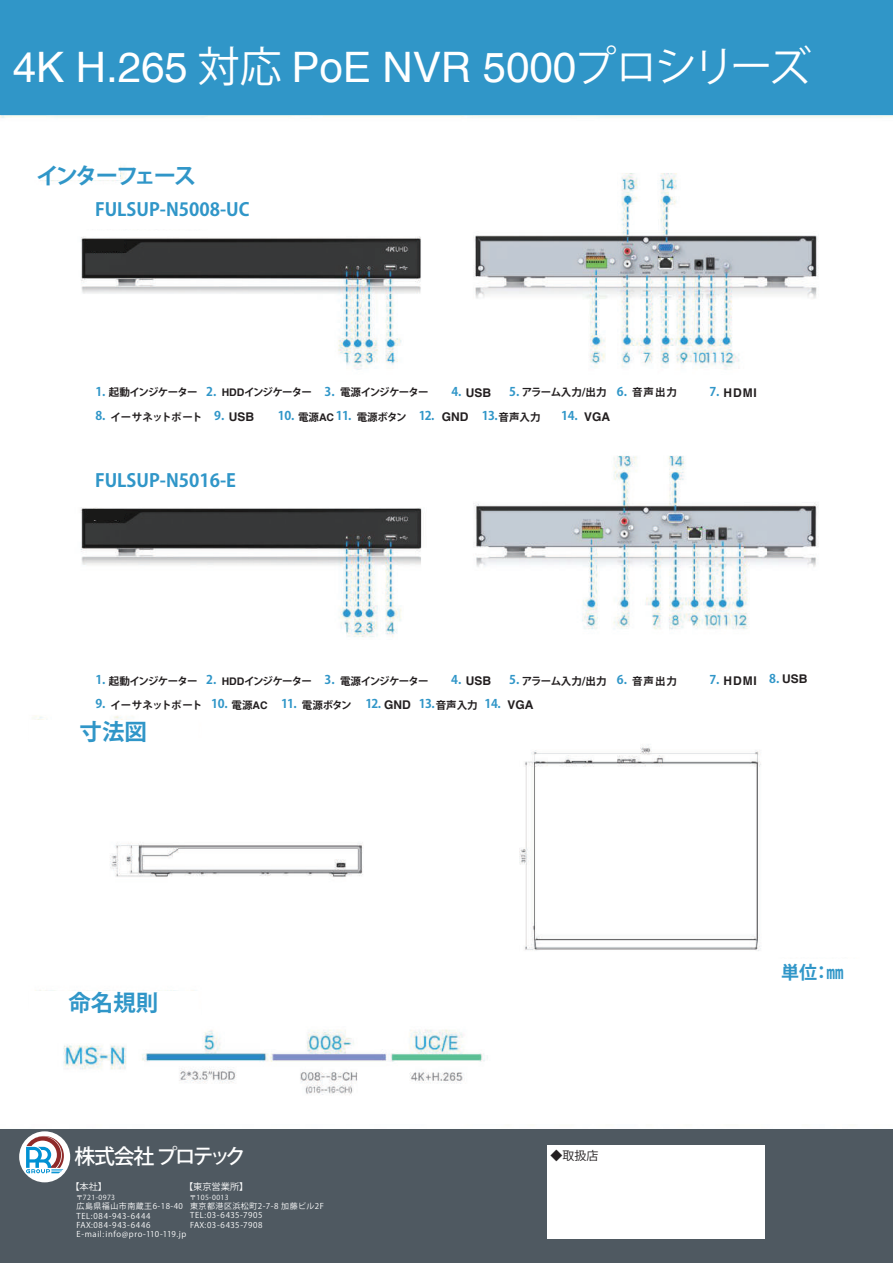
<style>
.page{position:relative;width:893px;height:1263px;background:#fff}
.page>*{position:absolute;margin:0;border:0;box-sizing:border-box;transform-origin:0 0}
.t1{font:42px "Helvetica";color:#fff}
.t2{font:700 22.5px "Koz Go Pr 6 N";letter-spacing:-.11em;color:#3096c8}
.t3{font:700 22.5px "Koz Go Pr 6 N";letter-spacing:-.09em;color:#3096c8}
.t4{font:500 20.85px "Koz Go Pr 6 N";letter-spacing:-.085em;color:#fff}
.t5{font:700 18px "Koz Go Pr 6 N";color:#3096c8}
.t6{font:700 12px/24.2px "Koz Go Pr 6 N";letter-spacing:-.04em;color:#3096c8}
.t7{font:700 12px "Helvetica";color:#231f20}
.t8{font:12px "Koz Go Pr 6 N";color:#231f20}
.t9{font:700 10.5px "Koz Go Pr 6 N";letter-spacing:-.06em;color:#231f20}
.t10{font:700 10.5px "Koz Go Pr 6 N";letter-spacing:-.08em;color:#231f20}
.t11{font:700 10.5px "Koz Go Pr 6 N";letter-spacing:-.015em;color:#231f20}
.t12{font:9.15px "Koz Go Pr 6 N";color:#fff}
.t13{font:7.95px/9.6px "Koz Go Pr 6 N";letter-spacing:.06em;color:#fff}
.t14{font:6.9px "Koz Go Pr 6 N";letter-spacing:.06em;color:#fff}
.s1{font-family:"Koz Go Pr 6 N"}
.s2{font-family:"Koz Go Pr 6 N";color:#3096c8}
.s3{font-family:"Helvetica"}
.s4{font-size:12px;color:#3096c8}
.s5{font-family:"Helvetica";color:#231f20}
</style>
<div class="page">
<img style="left:0;top:114px;width:893px;height:981px">
<div style="left:0;top:0;width:893px;height:114px;background:#3096c8"></div>
<div style="left:0;top:1129px;width:893px;height:134px;background:#4f5961"></div>
<div style="left:31px;top:154px;width:89px;height:26px;background:#fff"></div>
<div style="left:85px;top:203px;width:129px;height:26px;background:#fff"></div>
<div style="left:29px;top:720px;width:168px;height:25px;background:#fff"></div>
<div style="left:29px;top:991px;width:168px;height:26px;background:#fff"></div>
<div style="left:55px;top:382px;width:783px;height:57px;background:#fff"></div>
<div style="left:55px;top:644px;width:783px;height:56px;background:#fff"></div>
<div style="left:774px;top:959px;width:89px;height:30px;background:#fff"></div>
<div style="left:85px;top:474px;width:129px;height:26px;background:#fff"></div>
<div style="left:19px;top:1131px;width:51px;height:51px;background:#fff;border-radius:50%"></div>
<svg style="left:26px;top:1136px;width:38px;height:37px"></svg>
<div style="left:547px;top:1145px;width:218px;height:94px;background:#fff"></div>
<div style="left:89px;top:240px;width:35px;height:11px;background:#191918"></div>
<div style="left:89px;top:509px;width:35px;height:11px;background:#191918"></div>
<h1 class="t1" style="left:13px;top:43px;width:800px">4K H.265 <span class="s1">対応</span> PoE NVR 5000<span class="s1">プロシリーズ</span></h1>
<h2 class="t2" style="left:36px;top:163px;width:162px">インターフェース</h2>
<h3 class="t5" style="left:95px;top:199px;width:156px">FULSUP-N5008-UC</h3>
<h3 class="t6" style="left:206px;top:380px;width:12px">2.</h3>
<h3 class="t6" style="left:325px;top:380px;width:12px">3.</h3>
<h3 class="t7" style="left:451px;top:385px;width:41px"><span class="s2">4.</span> USB</h3>
<h3 class="t6" style="left:509px;top:380px;width:12px">5.</h3>
<h3 class="t6" style="left:617px;top:380px;width:12px">6.</h3>
<h3 class="t7" style="left:709px;top:385px;width:49px"><span class="s2">7.</span> HDMI</h3>
<h3 class="t6" style="left:95px;top:380px;width:12px">1.</h3>
<h3 class="t9" style="left:109px;top:387px;width:90px">起動インジケーター</h3>
<h3 class="t10" style="left:222px;top:387px;width:92px"><span class="s3">HDD</span>インジケーター</h3>
<h3 class="t9" style="left:340px;top:387px;width:90px">電源インジケーター</h3>
<h3 class="t9" style="left:522px;top:387px;width:86px">アラーム入力/出力</h3>
<h3 class="t9" style="left:298px;top:411px;width:38px">電源<span class="s3">AC</span></h3>
<h3 class="t9" style="left:357px;top:411px;width:51px">電源ボタン</h3>
<h3 class="t9" style="left:499px;top:411px;width:43px">音声入力</h3>
<h3 class="t9" style="left:632px;top:387px;width:46px">音声出力</h3>
<h3 class="t6" style="left:95px;top:404px;width:12px">8.</h3>
<h3 class="t7" style="left:214px;top:410px;width:41px"><span class="s2">9.</span> USB</h3>
<h3 class="t6" style="left:278px;top:404px;width:18px">10.</h3>
<h3 class="t6" style="left:336px;top:404px;width:17px">11.</h3>
<h3 class="t6" style="left:419px;top:404px;width:17px">12.</h3>
<h3 class="t6" style="left:482px;top:404px;width:18px">13.</h3>
<h3 class="t6" style="left:561px;top:404px;width:18px">14.</h3>
<h3 class="t11" style="left:110px;top:411px;width:93px">イーサネットポート</h3>
<h3 class="t7" style="left:442px;top:410px;width:28px">GND</h3>
<h3 class="t7" style="left:584px;top:410px;width:28px">VGA</h3>
<h3 class="t5" style="left:95px;top:470px;width:142px">FULSUP-N5016-E</h3>
<h3 class="t9" style="left:109px;top:675px;width:90px">起動インジケーター</h3>
<h3 class="t10" style="left:222px;top:675px;width:208px"><span class="s3">HDD</span>インジケーター <span class="s4">3.</span> 電源インジケーター</h3>
<h3 class="t7" style="left:451px;top:673px;width:41px"><span class="s2">4.</span> USB</h3>
<h3 class="t9" style="left:509px;top:675px;width:119px"><span class="s4">5.</span> アラーム入力/出力 <span class="s4">6.</span></h3>
<h3 class="t7" style="left:709px;top:673px;width:49px"><span class="s2">7.</span> HDMI</h3>
<h3 class="t7" style="left:769px;top:672px;width:40px"><span class="s2">8.</span> USB</h3>
<h3 class="t9" style="left:232px;top:699px;width:38px">電源<span class="s3">AC</span></h3>
<h3 class="t9" style="left:302px;top:699px;width:51px">電源ボタン</h3>
<h3 class="t9" style="left:436px;top:699px;width:43px">音声入力</h3>
<h3 class="t7" style="left:507px;top:698px;width:28px">VGA</h3>
<h3 class="t6" style="left:95px;top:668px;width:12px">1.<br>9.</h3>
<h3 class="t6" style="left:211px;top:668px;width:18px;text-indent:-5px">2.<br>10.</h3>
<h3 class="t9" style="left:632px;top:675px;width:46px">音声出力</h3>
<h3 class="t6" style="left:281px;top:692px;width:17px">11.</h3>
<h3 class="t6" style="left:365px;top:692px;width:47px">12. <span class="s5">GND</span></h3>
<h3 class="t6" style="left:419px;top:692px;width:18px">13.</h3>
<h3 class="t6" style="left:484px;top:692px;width:18px">14.</h3>
<h3 class="t11" style="left:110px;top:699px;width:93px">イーサネットポート</h3>
<h2 class="t3" style="left:80px;top:719px;width:69px">寸法図</h2>
<h2 class="t3" style="left:68px;top:990px;width:92px">命名規則</h2>
<h3 class="t4" style="left:75px;top:1144px;width:173px">株式会社プロテック</h3>
<p class="t14" style="left:76px;top:1193px;width:41px">〒721-0973</p>
<p class="t13" style="left:77px;top:1201px;width:108px;line-height:10.4px">広島県福山市南蔵王6-18-40<br>TEL:084-943-6444</p>
<p class="t13" style="left:77px;top:1221px;width:111px;line-height:9px">FAX:084-943-6446<br>E-mail:info@pro-110-119.jp</p>
<p class="t12" style="left:184px;top:1181px;width:66px">【東京営業所】</p>
<p class="t12" style="left:70px;top:1181px;width:38px">【本社】</p>
<p class="t14" style="left:190px;top:1193px;width:41px">〒105-0013</p>
<p class="t13" style="left:190px;top:1201px;width:135px">東京都港区浜松町2-7-8 加藤ビル2F<br>TEL:03-6435-7905<br>FAX:03-6435-7908</p>
<h3 class="t8" style="left:550px;top:1149px;width:49px">◆取扱店</h3>
<h3 class="t5" style="left:781px;top:962px;width:64px">単位：㎜</h3>
</div>
